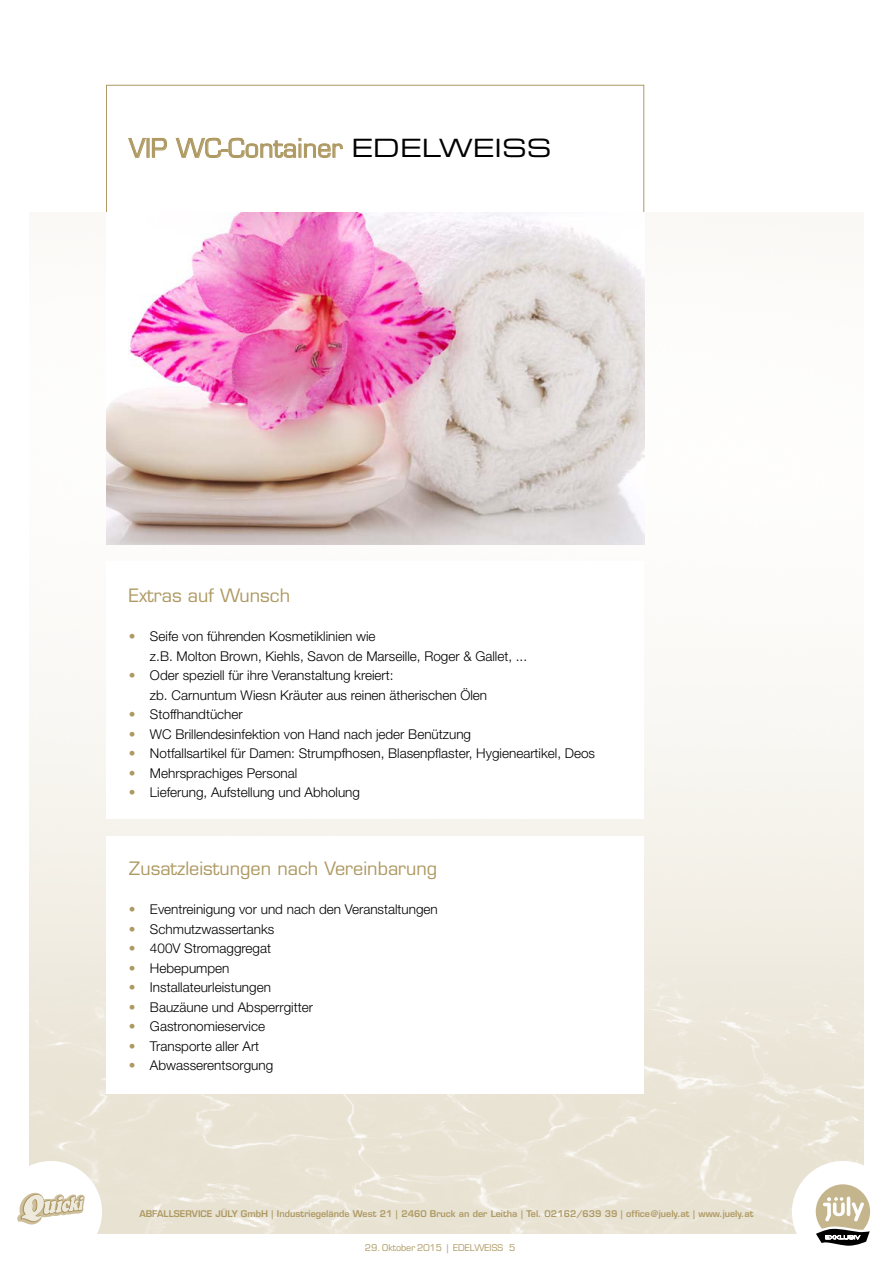
<style>
.page{position:relative;width:893px;height:1263px;background:#fff}
.page>*{position:absolute;margin:0;border:0;box-sizing:border-box;transform-origin:0 0}
.t1{font:25.2px "Eurostile LT Std";color:#ae9962}
.t2{font:18px "Eurostile LT Std";color:#ae9962}
.t3{font:300 13.5px/19.5px "Helvetica Neue LT Std";color:#000}
.t4{font:600 9px "Eurostile LT Std";color:#ae9962}
.t5{font:9px "Eurostile LT Std";color:#ae9962}
.s1{font-family:"Eurostile LT Std Ex 2";color:#000}
.s2{color:#ae9962}
</style>
<div class="page">
<img style="left:30px;top:213px;width:833px;height:1020px">
<div style="left:0;top:1161px;width:102px;height:102px;background:#fff;border-radius:50%"></div>
<svg style="left:792px;top:1161px;width:79px;height:85px"></svg>
<svg style="left:17px;top:1144px;width:70px;height:81px"></svg>
<div style="left:106px;top:561px;width:538px;height:258px;background:#fff"></div>
<div style="left:106px;top:836px;width:538px;height:258px;background:#fff"></div>
<img style="left:106px;top:213px;width:538px;height:331px">
<svg style="left:128px;top:138px;width:39px;height:20px"></svg>
<svg style="left:176px;top:138px;width:167px;height:20px"></svg>
<h1 class="t1" style="left:129px;top:133px;width:424px">VIP WC-Container <span class="s1">EDELWEISS</span></h1>
<h2 class="t2" style="left:129px;top:585px;width:163px">Extras auf Wunsch</h2>
<p class="t3" style="left:150px;top:626px;width:379px;text-indent:-21px"><span class="s2">•</span> Seife von führenden Kosmetiklinien wie<br>z.B. Molton Brown, Kiehls, Savon de Marseille, Roger &amp; Gallet, ...</p>
<p class="t3" style="left:150px;top:665px;width:339px;text-indent:-21px"><span class="s2">•</span> Oder speziell für ihre Veranstaltung kreiert:<br>zb. Carnuntum Wiesn Kräuter aus reinen ätherischen Ölen</p>
<p class="t3" style="left:129px;top:704px;width:115px"><span class="s2">•</span> Stoffhandtücher</p>
<p class="t3" style="left:129px;top:724px;width:344px"><span class="s2">•</span> WC Brillendesinfektion von Hand nach jeder Benützung</p>
<p class="t3" style="left:129px;top:743px;width:468px"><span class="s2">•</span> Notfallsartikel für Damen: Strumpfhosen, Blasenpflaster, Hygieneartikel, Deos</p>
<p class="t3" style="left:129px;top:763px;width:170px"><span class="s2">•</span> Mehrsprachiges Personal</p>
<p class="t3" style="left:129px;top:782px;width:233px"><span class="s2">•</span> Lieferung, Aufstellung und Abholung</p>
<h2 class="t2" style="left:129px;top:858px;width:310px">Zusatzleistungen nach Vereinbarung</h2>
<p class="t3" style="left:129px;top:899px;width:310px"><span class="s2">•</span> Eventreinigung vor und nach den Veranstaltungen</p>
<p class="t3" style="left:129px;top:919px;width:147px"><span class="s2">•</span> Schmutzwassertanks</p>
<p class="t3" style="left:129px;top:938px;width:144px"><span class="s2">•</span> 400V Stromaggregat</p>
<p class="t3" style="left:129px;top:958px;width:102px"><span class="s2">•</span> Hebepumpen</p>
<p class="t3" style="left:129px;top:977px;width:144px"><span class="s2">•</span> Installateurleistungen</p>
<p class="t3" style="left:129px;top:997px;width:186px"><span class="s2">•</span> Bauzäune und Absperrgitter</p>
<p class="t3" style="left:129px;top:1016px;width:138px"><span class="s2">•</span> Gastronomieservice</p>
<p class="t3" style="left:129px;top:1036px;width:132px"><span class="s2">•</span> Transporte aller Art</p>
<p class="t3" style="left:129px;top:1055px;width:146px"><span class="s2">•</span> Abwasserentsorgung</p>
<p class="t4" style="left:139px;top:1208px;width:616px">ABFALLSERVICE JÜLY GmbH | Industriegelände West 21 | 2460 Bruck an der Leitha | Tel. 02162/639 39 | office@juely.at | www.juely.at</p>
<p class="t5" style="left:365px;top:1242px;width:152px">29. Oktober 2015 | EDELWEISS 5</p>
</div>
